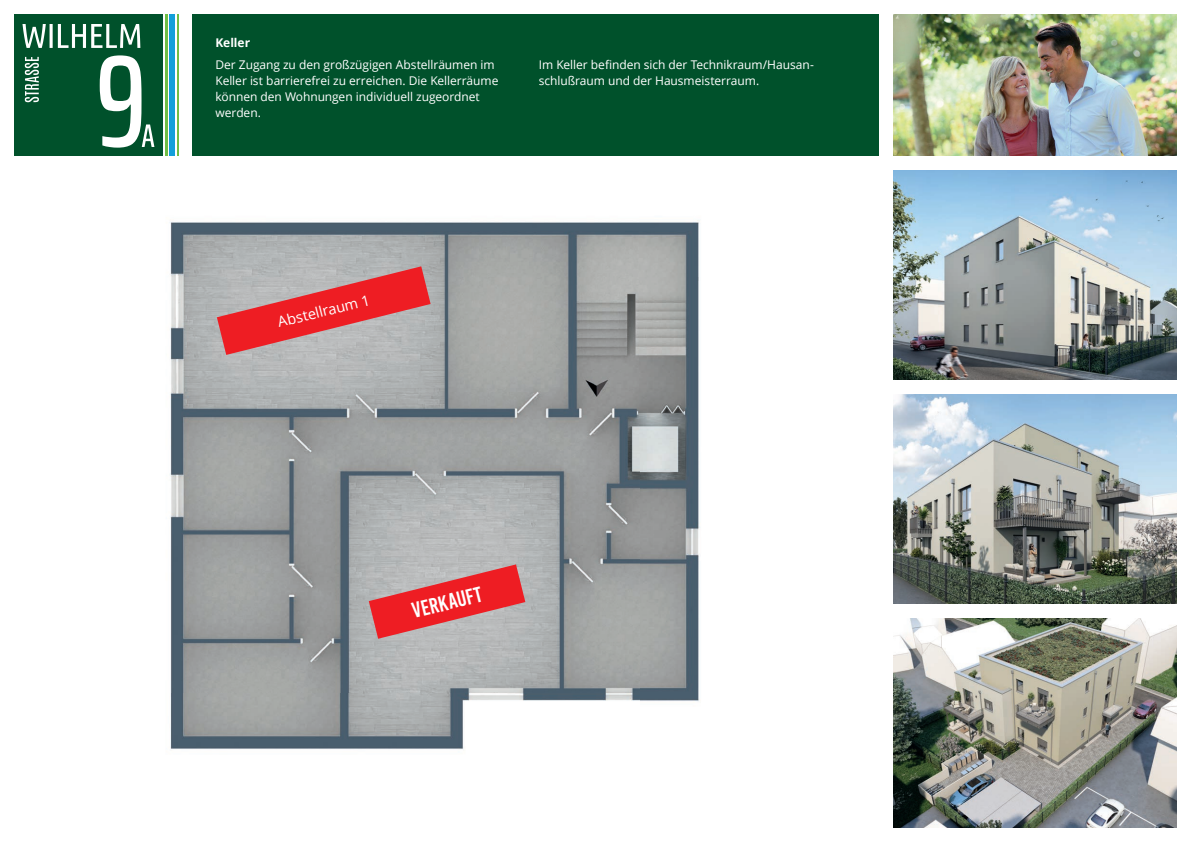
<style>
.page{position:relative;width:1191px;height:842px;background:#fff}
.page>*{position:absolute;margin:0;border:0;box-sizing:border-box;transform-origin:0 0}
.t1{font:21.9px "Bebas Kai";color:#fff}
.t2{font:14.6px "Open Sans";color:#fff}
.t3{font:12px/16px "Open Sans";letter-spacing:-.005em;color:#fff}
.t4{font:700 12px "Open Sans";color:#fff}
</style>
<div class="page">
<div style="left:193px;top:14px;width:686px;height:142px;background:#00512b"></div>
<img style="left:893px;top:14px;width:283px;height:142px">
<img style="left:893px;top:170px;width:283px;height:210px">
<img style="left:893px;top:394px;width:283px;height:210px">
<img style="left:893px;top:618px;width:283px;height:210px">
<div style="left:169px;top:14px;width:5px;height:142px;background:#139fda"></div>
<hr style="left:165px;top:14px;width:2px;height:142px;background:#70be46">
<hr style="left:177px;top:14px;width:2px;height:142px;background:#70be46">
<div style="left:14px;top:14px;width:149px;height:142px;background:#00512b"></div>
<svg style="left:100px;top:55px;width:54px;height:93px"></svg>
<svg style="left:22px;top:24px;width:118px;height:24px"></svg>
<svg style="left:25px;top:57px;width:14px;height:45px"></svg>
<img style="left:170px;top:220px;width:530px;height:530px">
<svg style="left:363px;top:559px;width:167px;height:85px;background:#cd787b"></svg>
<svg style="left:211px;top:261px;width:225px;height:99px;background:#ca7e81"></svg>
<p class="t4" style="left:215px;top:35px;width:36px">Keller</p>
<p class="t3" style="left:215px;top:57px;width:284px">Der Zugang zu den großzügigen Abstellräumen im Keller ist barrierefrei zu erreichen. Die Kellerräume können den Wohnungen individuell zugeordnet werden.</p>
<p class="t3" style="left:539px;top:57px;width:277px">Im Keller befinden sich der Technikraum/Hausan&shy;schlußraum und der Hausmeisterraum.</p>
<p class="t2" style="left:275px;top:313px;width:96px;rotate:-14deg">Abstellraum 1</p>
<h1 class="t1" style="left:409px;top:599px;width:73px;rotate:-14deg">VERKAUFT</h1>
</div>
